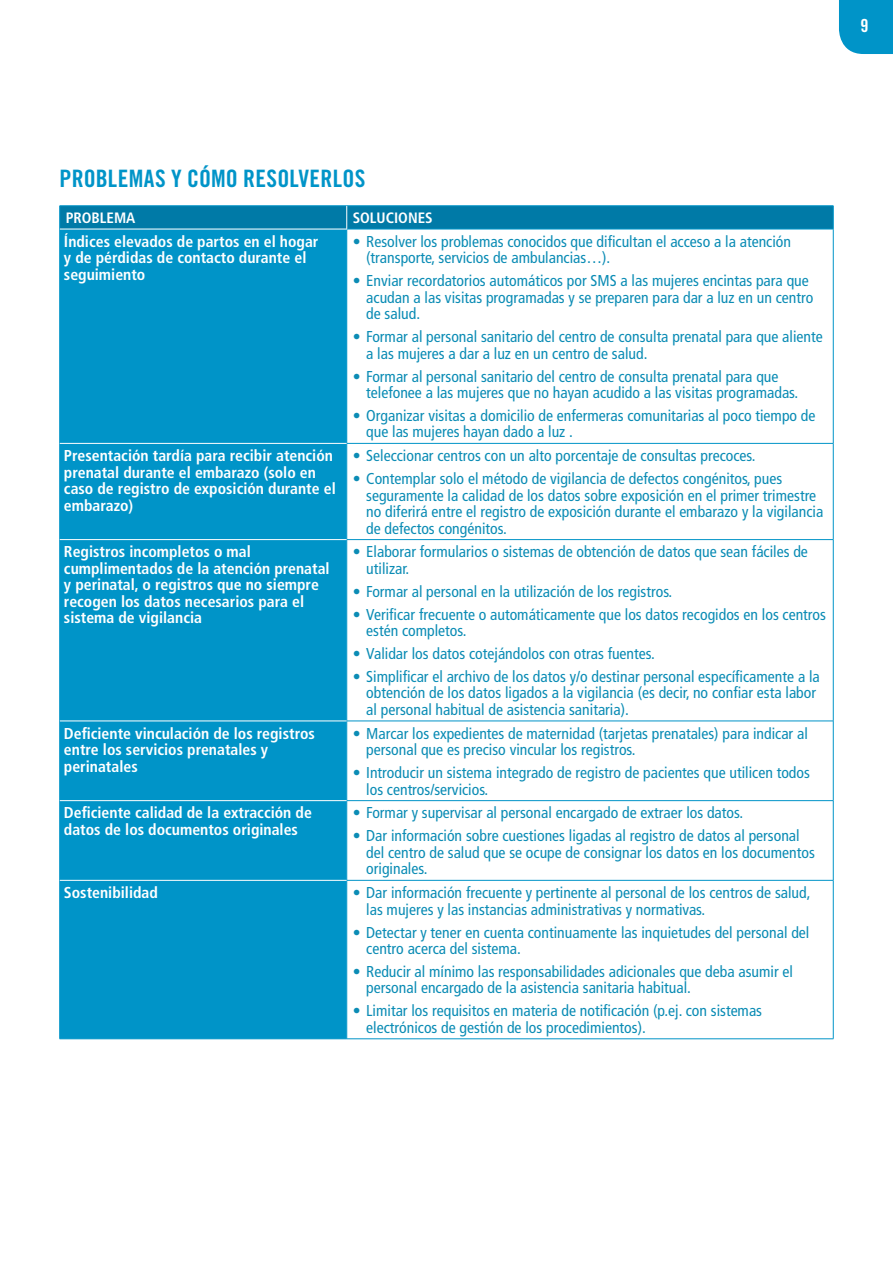
<style>
.page{position:relative;width:893px;height:1263px;background:#fff}
.page>*{position:absolute;margin:0;border:0;box-sizing:border-box;transform-origin:0 0}
.t1{font:24px "Trade Gothic Bold Cond Twenty";letter-spacing:.01em;color:#0094c8}
.t2{font:18px "Trade Gothic Bold Cond Twenty";color:#fff}
.Table_text{font:condensed 15.75px/16.5px "Frutiger";color:#0b8cb5}
.Table_text_bullet_le{font:700 condensed 15.75px/16.5px "Frutiger";color:#fff}
.Editorial{font:700 condensed 15px "Frutiger";color:#fff}
</style>
<div class="page">
<div style="left:839px;top:0;width:54px;height:54px;background:#0094c8"></div>
<div style="left:60px;top:230px;width:286px;height:808px;background:#0094c8"></div>
<svg style="left:347px;top:444px;width:486px;height:594px"></svg>
<hr style="left:59px;top:229px;width:1px;height:214px;background:#0094c8">
<hr style="left:347px;top:229px;width:486px;height:1px;background:#0094c8">
<hr style="left:346px;top:229px;width:1px;height:214px;background:#0094c8">
<hr style="left:833px;top:229px;width:1px;height:214px;background:#0094c8">
<hr style="left:59px;top:443px;width:1px;height:97px;background:#0094c8">
<hr style="left:347px;top:443px;width:486px;height:1px;background:#0094c8">
<hr style="left:346px;top:444px;width:1px;height:95px;background:#0094c8">
<hr style="left:833px;top:444px;width:1px;height:95px;background:#0094c8">
<hr style="left:59px;top:540px;width:1px;height:181px;background:#0094c8">
<hr style="left:347px;top:539px;width:486px;height:1px;background:#0094c8">
<hr style="left:346px;top:540px;width:1px;height:181px;background:#0094c8">
<hr style="left:833px;top:540px;width:1px;height:181px;background:#0094c8">
<hr style="left:59px;top:721px;width:1px;height:80px;background:#0094c8">
<hr style="left:347px;top:721px;width:486px;height:1px;background:#0094c8">
<hr style="left:346px;top:721px;width:1px;height:79px;background:#0094c8">
<hr style="left:833px;top:721px;width:1px;height:79px;background:#0094c8">
<hr style="left:59px;top:801px;width:1px;height:79px;background:#0094c8">
<hr style="left:347px;top:800px;width:486px;height:1px;background:#0094c8">
<hr style="left:346px;top:801px;width:1px;height:79px;background:#0094c8">
<hr style="left:833px;top:801px;width:1px;height:79px;background:#0094c8">
<hr style="left:59px;top:880px;width:1px;height:158px;background:#0094c8">
<hr style="left:347px;top:880px;width:486px;height:1px;background:#0094c8">
<hr style="left:346px;top:880px;width:1px;height:158px;background:#0094c8">
<hr style="left:833px;top:880px;width:1px;height:158px;background:#0094c8">
<hr style="left:60px;top:1038px;width:287px;height:1px;background:#0094c8">
<hr style="left:347px;top:1038px;width:486px;height:1px;background:#0094c8">
<svg style="left:59px;top:206px;width:775px;height:23px;background:#027ba8"></svg>
<hr style="left:60px;top:229px;width:287px;height:1px;background:#fff">
<hr style="left:60px;top:443px;width:287px;height:1px;background:#fff">
<hr style="left:60px;top:539px;width:287px;height:1px;background:#fff">
<hr style="left:60px;top:721px;width:287px;height:1px;background:#fff">
<hr style="left:60px;top:800px;width:287px;height:1px;background:#fff">
<hr style="left:60px;top:880px;width:287px;height:1px;background:#fff">
<p class="t2" style="left:861px;top:15px;width:9px">9</p>
<p class="t1" style="left:60px;top:164px;width:307px">PROBLEMAS Y CÓMO RESOLVERLOS</p>
<p class="Editorial" style="left:66px;top:209px;width:71px">PROBLEMA</p>
<p class="Editorial" style="left:353px;top:209px;width:81px">SOLUCIONES</p>
<p class="Table_text_bullet_le" style="left:64px;top:233px;width:256px">Índices elevados de partos en el hogar y de pérdidas de contacto durante el seguimiento</p>
<p class="Table_text" style="left:366px;top:233px;width:426px;text-indent:-14px">• Resolver los problemas conocidos que dificultan el acceso a la atención (transporte, servicios de ambulancias…).</p>
<p class="Table_text" style="left:366px;top:273px;width:449px;text-indent:-14px">• Enviar recordatorios automáticos por SMS a las mujeres encintas para que acudan a las visitas programadas y se preparen para dar a luz en un centro de salud.</p>
<p class="Table_text" style="left:366px;top:328px;width:458px;text-indent:-14px">• Formar al personal sanitario del centro de consulta prenatal para que aliente a las mujeres a dar a luz en un centro de salud.</p>
<p class="Table_text" style="left:366px;top:368px;width:434px;text-indent:-14px">• Formar al personal sanitario del centro de consulta prenatal para que telefonee a las mujeres que no hayan acudido a las visitas programadas.</p>
<p class="Table_text" style="left:366px;top:407px;width:451px;text-indent:-14px">• Organizar visitas a domicilio de enfermeras comunitarias al poco tiempo de que las mujeres hayan dado a luz .</p>
<p class="Table_text_bullet_le" style="left:64px;top:447px;width:273px">Presentación tardía para recibir atención prenatal durante el embarazo (solo en caso de registro de exposición durante el embarazo)</p>
<p class="Table_text" style="left:353px;top:448px;width:404px">• Seleccionar centros con un alto porcentaje de consultas precoces.</p>
<p class="Table_text" style="left:366px;top:470px;width:459px;text-indent:-14px">• Contemplar solo el método de vigilancia de defectos congénitos, pues seguramente la calidad de los datos sobre exposición en el primer trimestre no diferirá entre el registro de exposición durante el embarazo y la vigilancia de defectos congénitos.</p>
<p class="Table_text_bullet_le" style="left:64px;top:544px;width:267px">Registros incompletos o mal cumplimentados de la atención prenatal y perinatal, o registros que no siempre recogen los datos necesarios para el sistema de vigilancia</p>
<p class="Table_text" style="left:366px;top:544px;width:443px;text-indent:-14px">• Elaborar formularios o sistemas de obtención de datos que sean fáciles de utilizar.</p>
<p class="Table_text" style="left:353px;top:583px;width:321px">• Formar al personal en la utilización de los registros.</p>
<p class="Table_text" style="left:366px;top:606px;width:461px;text-indent:-14px">• Verificar frecuente o automáticamente que los datos recogidos en los centros estén completos.</p>
<p class="Table_text" style="left:353px;top:645px;width:304px">• Validar los datos cotejándolos con otras fuentes.</p>
<p class="Table_text" style="left:366px;top:668px;width:455px;text-indent:-14px">• Simplificar el archivo de los datos y/o destinar personal específicamente a la obtención de los datos ligados a la vigilancia (es decir, no confiar esta labor al personal habitual de asistencia sanitaria).</p>
<p class="Table_text_bullet_le" style="left:64px;top:725px;width:252px">Deficiente vinculación de los registros entre los servicios prenatales y perinatales</p>
<p class="Table_text" style="left:366px;top:725px;width:443px;text-indent:-14px">• Marcar los expedientes de maternidad (tarjetas prenatales) para indicar al personal que es preciso vincular los registros.</p>
<p class="Table_text" style="left:366px;top:764px;width:445px;text-indent:-14px">• Introducir un sistema integrado de registro de pacientes que utilicen todos los centros/servicios.</p>
<p class="Table_text_bullet_le" style="left:64px;top:805px;width:249px">Deficiente calidad de la extracción de datos de los documentos originales</p>
<p class="Table_text" style="left:353px;top:805px;width:392px">• Formar y supervisar al personal encargado de extraer los datos.</p>
<p class="Table_text" style="left:366px;top:828px;width:450px;text-indent:-14px">• Dar información sobre cuestiones ligadas al registro de datos al personal del centro de salud que se ocupe de consignar los datos en los documentos originales.</p>
<p class="Table_text_bullet_le" style="left:64px;top:884px;width:95px">Sostenibilidad</p>
<p class="Table_text" style="left:366px;top:884px;width:446px;text-indent:-14px">• Dar información frecuente y pertinente al personal de los centros de salud, las mujeres y las instancias administrativas y normativas.</p>
<p class="Table_text" style="left:366px;top:924px;width:445px;text-indent:-14px">• Detectar y tener en cuenta continuamente las inquietudes del personal del centro acerca del sistema.</p>
<p class="Table_text" style="left:366px;top:963px;width:428px;text-indent:-14px">• Reducir al mínimo las responsabilidades adicionales que deba asumir el personal encargado de la asistencia sanitaria habitual.</p>
<p class="Table_text" style="left:366px;top:1003px;width:397px;text-indent:-14px">• Limitar los requisitos en materia de notificación (p.ej. con sistemas electrónicos de gestión de los procedimientos).</p>
</div>
